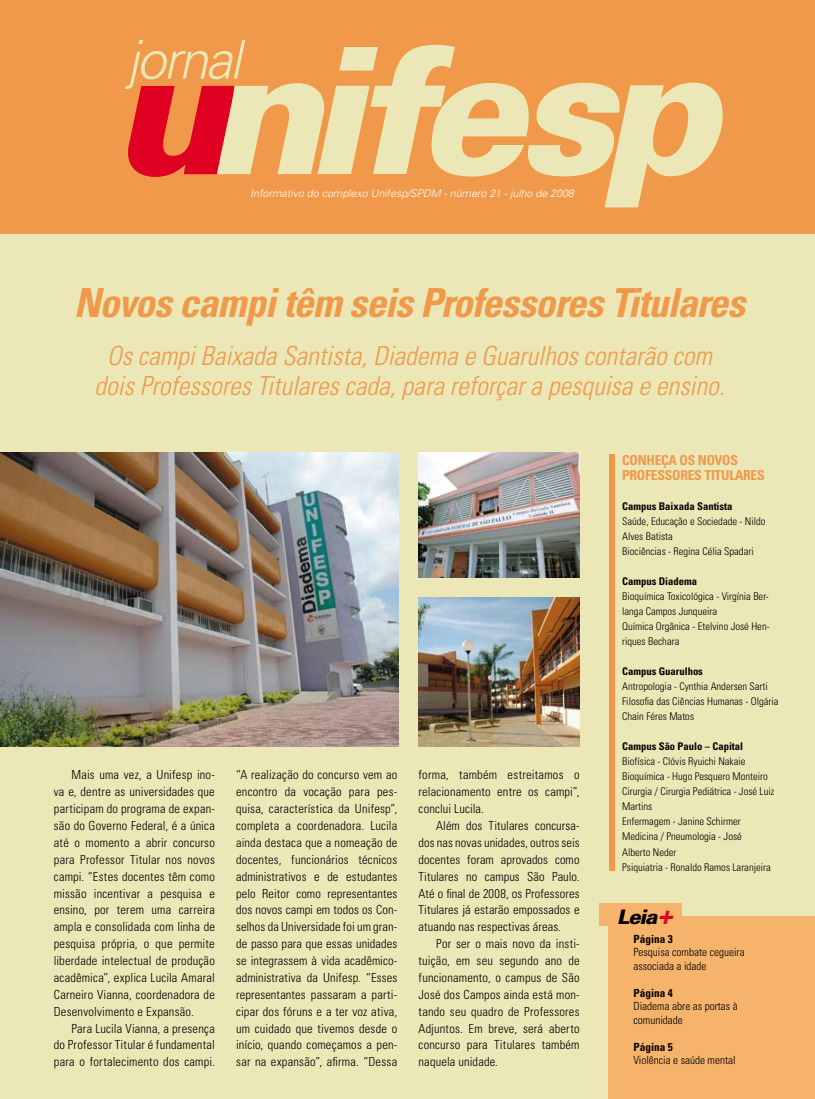
<style>
.page{position:relative;width:815px;height:1099px;background:#fff}
.page>*{position:absolute;margin:0;border:0;box-sizing:border-box;transform-origin:0 0}
.t1{font:italic 700 condensed 40px "Univers";letter-spacing:-.02em;color:#f0994a}
.t2{font:italic 300 condensed 26.25px/30px "Univers";color:#f0994a;text-align:center}
.t3{font:italic 900 20px "Univers";color:#000}
.t4{font:700 condensed 13.75px/15px "Univers";letter-spacing:-.02em;color:#f0994a}
.t5{font:300 condensed 12.5px/16.9px "Univers";letter-spacing:.015em;color:#000;text-align:justify}
.t6{font:300 condensed 11.25px/13.5px "Univers";color:#000}
.t7{font:700 condensed 11.25px "Univers";color:#000}
.t8{font:300 condensed 10.62px/15px "Univers";color:#000}
.t9{font:700 condensed 10.62px "Univers";color:#000}
.t10{font:italic 300 10.62px "Univers";color:#fff}
.s1{font-size:26.25px;color:#df0022}
</style>
<div class="page">
<div style="left:0;top:0;width:815px;height:1098px;background:#ebe7b7"></div>
<div style="left:0;top:0;width:815px;height:234px;background:#f0994a"></div>
<div style="left:609px;top:916px;width:206px;height:182px;background:#f6b36b"></div>
<div style="left:599px;top:902px;width:83px;height:23px;background:#f6b36b"></div>
<svg style="left:125px;top:40px;width:598px;height:167px"></svg>
<img style="left:418px;top:597px;width:162px;height:149px">
<img style="left:418px;top:452px;width:162px;height:126px">
<img style="left:1px;top:452px;width:397px;height:294px">
<div style="left:610px;top:454px;width:5px;height:416px;background:#f0994a"></div>
<p class="t10" style="left:250px;top:187px;width:325px">Informativo do complexo Unifesp/SPDM - número 21 - julho de 2008</p>
<h1 class="t1" style="left:74px;top:278px;width:673px">Novos campi têm seis Professores Titulares</h1>
<h2 class="t2" style="left:95px;top:340px;width:632px">Os campi Baixada Santista, Diadema e Guarulhos contarão com dois Professores Titulares cada, para reforçar a pesquisa e ensino.</h2>
<p class="t5" style="left:54px;top:766px;width:163px;text-indent:18px">Mais uma vez, a Unifesp ino&shy;va e, dentre as universidades que participam do programa de expan&shy;são do Governo Federal, é a única até o momento a abrir concurso para Professor Titular nos novos campi. “Estes docentes têm como missão incentivar a pesquisa e ensino, por terem uma carreira ampla e consolidada com linha de pesquisa própria, o que permite liberdade intelectual de produção acadêmica”, explica Lucila Amaral Carneiro Vianna, coordenadora de Desenvolvimento e Expansão.</p>
<p class="t5" style="left:54px;top:1019px;width:163px;text-indent:18px">Para Lucila Vianna, a presença do Professor Titular é fundamental para o fortalecimento dos campi.</p>
<p class="t5" style="left:236px;top:766px;width:163px">“A realização do concurso vem ao encontro da vocação para pes&shy;quisa, característica da Unifesp”, completa a coordenadora. Lucila ainda destaca que a nomeação de docentes, funcionários técnicos administrativos e de estudantes pelo Reitor como representantes dos novos campi em todos os Con&shy;selhos da Universidade foi um gran&shy;de passo para que essas unidades se integrassem à vida acadêmico&shy;administrativa da Unifesp. “Esses representantes passaram a parti&shy;cipar dos fóruns e a ter voz ativa, um cuidado que tivemos desde o início, quando começamos a pen&shy;sar na expansão”, afirma. “Dessa</p>
<p class="t5" style="left:419px;top:766px;width:163px">forma, também estreitamos o relacionamento entre os campi”, conclui Lucila.</p>
<p class="t5" style="left:419px;top:817px;width:163px;text-indent:18px">Além dos Titulares concursa&shy;dos nas novas unidades, outros seis docentes foram aprovados como Titulares no campus São Paulo.<br>Até o final de 2008, os Professores Titulares já estarão empossados e atuando nas respectivas áreas.</p>
<p class="t5" style="left:419px;top:935px;width:163px;text-indent:18px">Por ser o mais novo da insti&shy;tuição, em seu segundo ano de funcionamento, o campus de São José dos Campos ainda está mon&shy;tando seu quadro de Professores Adjuntos. Em breve, será aberto concurso para Titulares também naquela unidade.</p>
<p class="t4" style="left:622px;top:452px;width:144px">Conheça os novos<br>Professores Titulares</p>
<p class="t9" style="left:622px;top:500px;width:112px">Campus Baixada Santista</p>
<p class="t8" style="left:622px;top:514px;width:145px">Saúde, Educação e Sociedade - Nildo<br>Alves Batista<br>Biociências - Regina Célia Spadari</p>
<p class="t9" style="left:622px;top:575px;width:76px">Campus Diadema</p>
<p class="t8" style="left:622px;top:589px;width:149px">Bioquímica Toxicológica - Virgínia Ber&shy;langa Campos Junqueira<br>Química Orgânica - Etelvino José Hen&shy;riques Bechara</p>
<p class="t9" style="left:622px;top:665px;width:82px">Campus Guarulhos</p>
<p class="t8" style="left:622px;top:679px;width:158px">Antropologia - Cynthia Andersen Sarti<br>Filosofia das Ciências Humanas - Olgária<br>Chain Féres Matos</p>
<p class="t9" style="left:622px;top:740px;width:123px">Campus São Paulo – Capital</p>
<p class="t8" style="left:622px;top:754px;width:154px">Biofísica - Clóvis Ryuichi Nakaie<br>Bioquímica - Hugo Pesquero Monteiro<br>Cirurgia / Cirurgia Pediátrica - José Luiz<br>Martins<br>Enfermagem - Janine Schirmer<br>Medicina / Pneumologia - José<br>Alberto Neder<br>Psiquiatria - Ronaldo Ramos Laranjeira</p>
<h3 class="t3" style="left:617px;top:903px;width:58px">Leia<span class="s1">+</span></h3>
<p class="t7" style="left:633px;top:931px;width:41px">Página 3</p>
<p class="t6" style="left:633px;top:945px;width:113px">Pesquisa combate cegueira associada a idade</p>
<p class="t7" style="left:633px;top:985px;width:41px">Página 4</p>
<p class="t6" style="left:633px;top:999px;width:106px">Diadema abre as portas à comunidade</p>
<p class="t7" style="left:633px;top:1039px;width:41px">Página 5</p>
<p class="t6" style="left:633px;top:1053px;width:104px">Violência e saúde mental</p>
</div>
